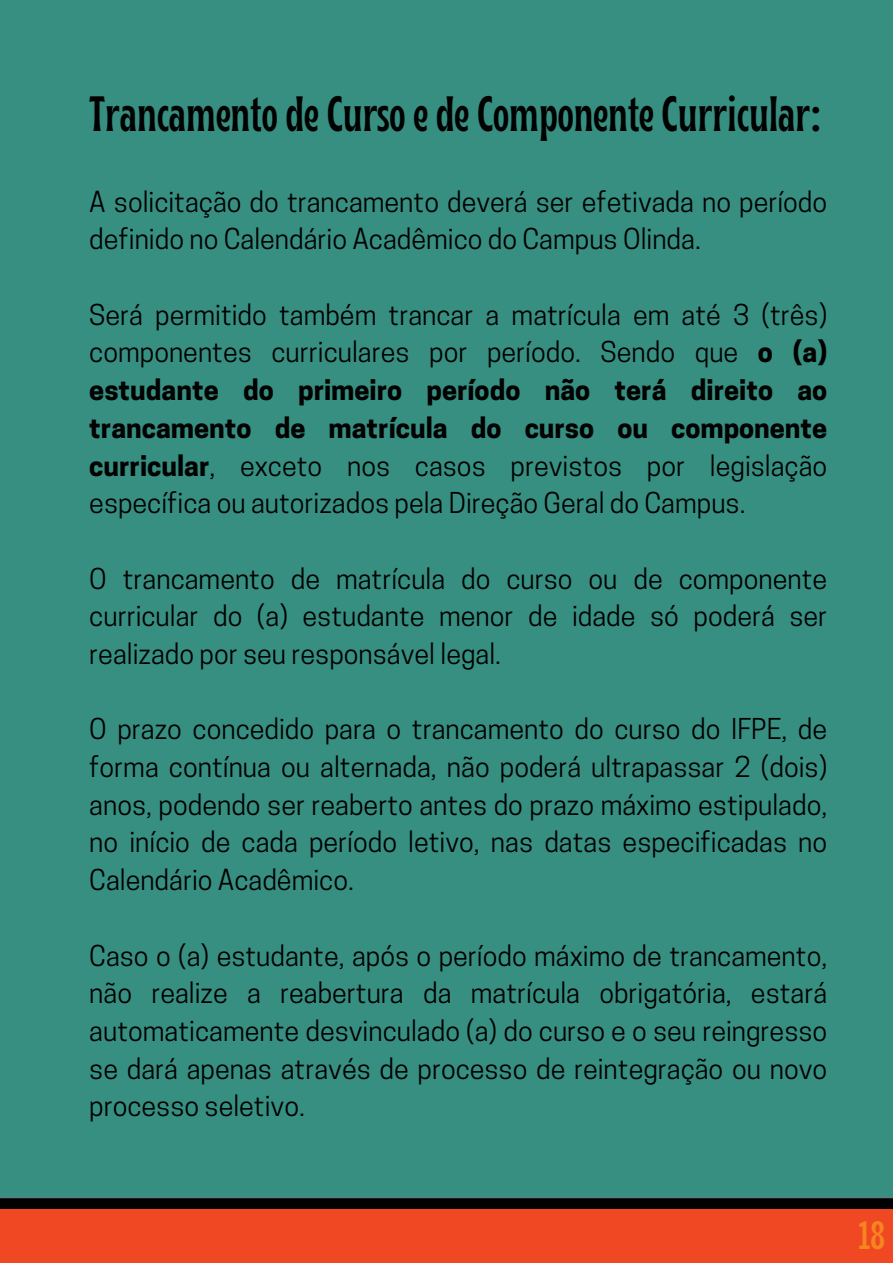
<style>
.page{position:relative;width:893px;height:1263px;background:#378f81}
.page>*{position:absolute;margin:0;border:0;box-sizing:border-box;transform-origin:0 0}
.t1{font:700 condensed 49.5px "Brice";color:#010101}
.t2{font:700 condensed 39.38px "Brice";color:#f6851f}
.t3{font:27px/37.7px "Cooper Hewitt";color:#010101;text-align:justify}
.s1{font-weight:700}
</style>
<div class="page">
<svg style="left:0;top:1197px;width:893px;height:12px;background:#0c0d0e"></svg>
<div style="left:0;top:1209px;width:893px;height:54px;background:#ef4823"></div>
<h1 class="t1" style="left:89px;top:94px;width:733px">Trancamento de Curso e de Componente Curricular:</h1>
<p class="t3" style="left:89px;top:186px;width:739px">A solicitação do trancamento deverá ser efetivada no período definido no Calendário Acadêmico do Campus Olinda.</p>
<p class="t3" style="left:89px;top:299px;width:739px">Será permitido também trancar a matrícula em até 3 (três) componentes curriculares por período. Sendo que <span class="s1">o (a) estudante do primeiro período não terá direito ao trancamento de matrícula do curso ou componente curricular</span>, exceto nos casos previstos por legislação específica ou autorizados pela Direção Geral do Campus.</p>
<p class="t3" style="left:89px;top:563px;width:739px">O trancamento de matrícula do curso ou de componente curricular do (a) estudante menor de idade só poderá ser realizado por seu responsável legal.</p>
<p class="t3" style="left:89px;top:714px;width:739px">O prazo concedido para o trancamento do curso do IFPE, de forma contínua ou alternada, não poderá ultrapassar 2 (dois) anos, podendo ser reaberto antes do prazo máximo estipulado, no início de cada período letivo, nas datas especificadas no Calendário Acadêmico.</p>
<p class="t3" style="left:89px;top:940px;width:739px">Caso o (a) estudante, após o período máximo de trancamento, não realize a reabertura da matrícula obrigatória, estará automaticamente desvinculado (a) do curso e o seu reingresso se dará apenas através de processo de reintegração ou novo processo seletivo.</p>
<p class="t2" style="left:859px;top:1219px;width:28px">18</p>
</div>
